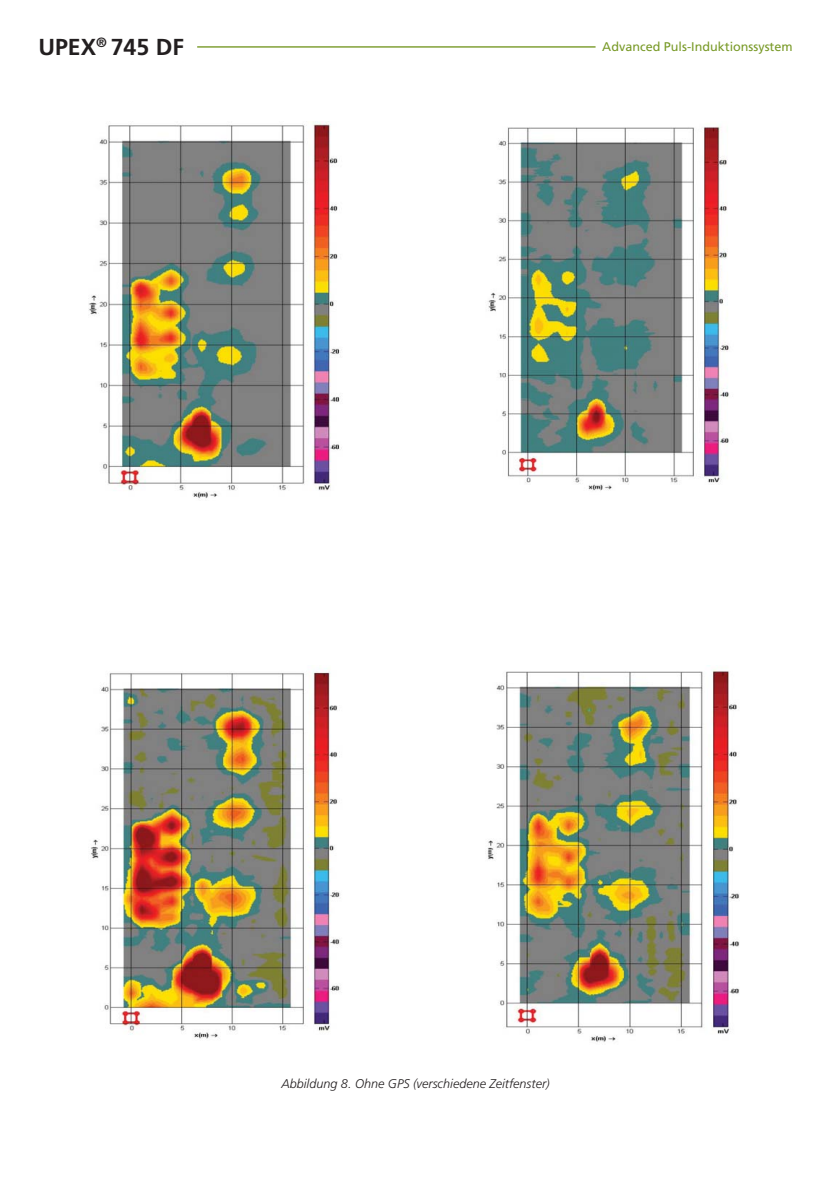
<style>
.page{position:relative;width:835px;height:1178px;background:#fff}
.page>*{position:absolute;margin:0;border:0;box-sizing:border-box;transform-origin:0 0}
.t1{font:700 23.1px "Frutiger LT Pro";color:#231f20}
.t2{font:italic 300 12.6px "Frutiger LT Pro";color:#231f20}
.t3{font:12.6px "Frutiger LT Pro";color:#799a28}
</style>
<div class="page">
<hr style="left:197px;top:46px;width:398px;height:2px;background:#799a28">
<img style="left:89px;top:122px;width:251px;height:377px">
<img style="left:488px;top:126px;width:241px;height:365px">
<img style="left:91px;top:671px;width:249px;height:368px">
<img style="left:487px;top:665px;width:253px;height:377px">
<h1 class="t1" style="left:38px;top:39px;width:147px">UPEX<sup>®</sup> 745 DF</h1>
<p class="t3" style="left:602px;top:42px;width:192px">Advanced Puls-Induktionssystem</p>
<p class="t2" style="left:281px;top:1078px;width:270px">Abbildung 8. Ohne GPS (verschiedene Zeitfenster)</p>
</div>
